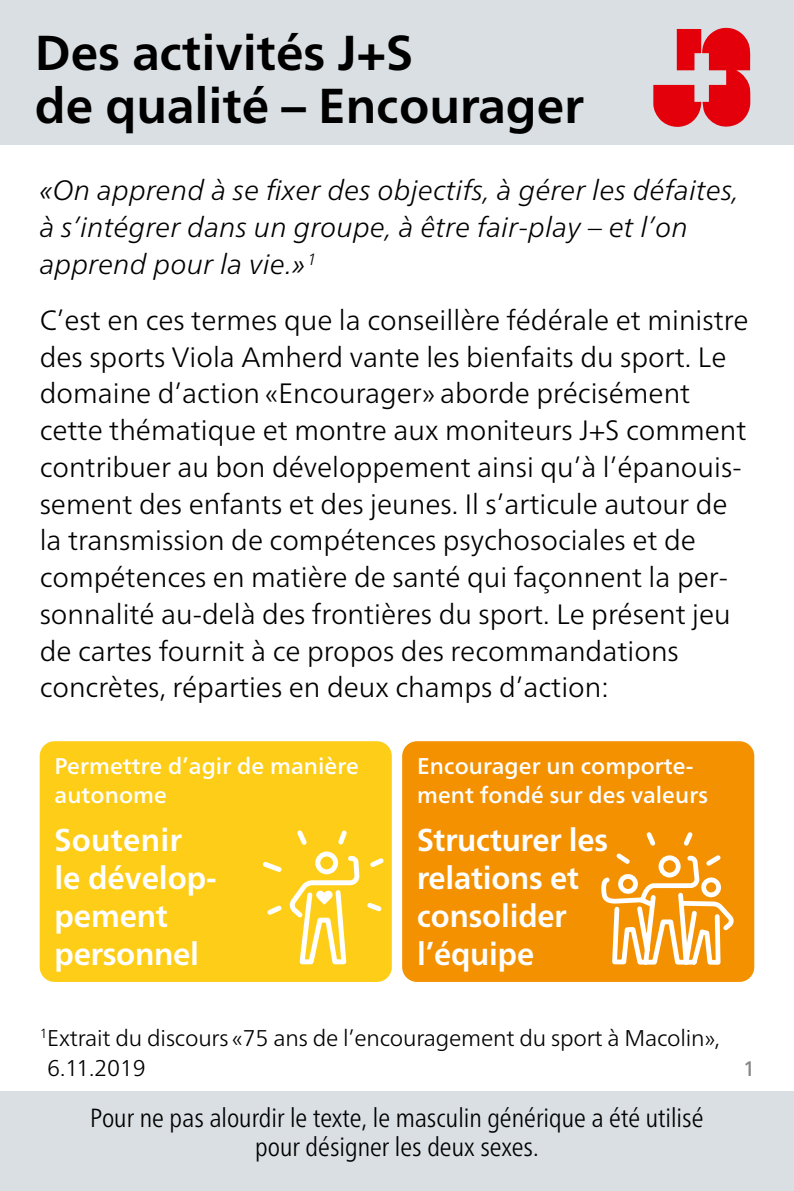
<style>
.page{position:relative;width:794px;height:1191px;background:#fff}
.page>*{position:absolute;margin:0;border:0;box-sizing:border-box;transform-origin:0 0}
.t1{font:700 49px/52.5px "Frutiger Neue LT Pro";color:#000}
.t2{font:700 31.5px/37.8px "Frutiger Neue LT Pro";letter-spacing:-.005em;color:#fff}
._03_Grundtext{font:300 28px/36.8px "Frutiger Neue LT Pro";color:#000}
._03_Grundtext-2{font:italic 300 28px/36.8px "Frutiger Neue LT Pro";letter-spacing:.01em;color:#000}
._04_Gruntext_unten{font:300 condensed 26.25px/29.8px "Frutiger Neue LT Pro";color:#000;text-align:center}
._04_Gruntext_unten-2{font:500 22.75px/29.8px "Frutiger Neue LT Pro";letter-spacing:.005em;color:#fff}
._04_Gruntext_unten-3{font:300 22.75px/29.8px "Frutiger Neue LT Pro";letter-spacing:-.01em;color:#000}
.t3{font:500 condensed 21px "Frutiger Neue LT Pro";color:#868786}
</style>
<div class="page">
<div style="left:40px;top:741px;width:352px;height:241px;background:#fecd17;border-radius:15px"></div>
<div style="left:0;top:0;width:794px;height:145px;background:#dadfe3"></div>
<svg style="left:653px;top:28px;width:97px;height:99px"></svg>
<div style="left:402px;top:741px;width:352px;height:241px;background:#f39100;border-radius:15px"></div>
<div style="left:0;top:1091px;width:794px;height:100px;background:#dadfe3"></div>
<svg style="left:262px;top:830px;width:122px;height:135px"></svg>
<svg style="left:601px;top:832px;width:133px;height:133px"></svg>
<p class="t1" style="left:35px;top:26px;width:550px">Des activités J+S<br>de qualité – Encourager</p>
<p class="_03_Grundtext-2" style="left:40px;top:172px;width:701px">«On apprend à se fixer des objectifs, à gérer les défaites, à s’intégrer dans un groupe, à être fair-play – et l’on apprend pour la vie.»<sup>1</sup></p>
<p class="_03_Grundtext" style="left:40px;top:301px;width:710px">C’est en ces termes que la conseillère fédérale et ministre des sports Viola Amherd vante les bienfaits du sport. Le domaine d’action «Encourager» aborde précisément cette thématique et montre aux moniteurs J+S comment contribuer au bon développement ainsi qu’à l’épanouis&shy;sement des enfants et des jeunes. Il s’articule autour de la transmission de compétences psychosociales et de compétences en matière de santé qui façonnent la per&shy;sonnalité au-delà des frontières du sport. Le présent jeu de cartes fournit à ce propos des recommandations concrètes, réparties en deux champs d’action:</p>
<p class="_04_Gruntext_unten-2" style="left:55px;top:750px;width:306px">Permettre d’agir de manière autonome</p>
<p class="t2" style="left:55px;top:821px;width:163px">Soutenir<br>le dévelop&shy;pement personnel</p>
<p class="_04_Gruntext_unten-2" style="left:417px;top:750px;width:292px">Encourager un comporte&shy;ment fondé sur des valeurs</p>
<p class="t2" style="left:417px;top:821px;width:193px">Structurer les relations et</p>
<p class="t2" style="left:417px;top:896px;width:151px">consolider l’équipe</p>
<p class="_04_Gruntext_unten-3" style="left:47px;top:1023px;width:674px;text-indent:-8px"><sup>1</sup>Extrait du discours «75 ans de l’encouragement du sport à Macolin»,<br>6.11.2019</p>
<p class="_04_Gruntext_unten" style="left:90px;top:1102px;width:615px">Pour ne pas alourdir le texte, le masculin générique a été utilisé pour désigner les deux sexes.</p>
<p class="t3" style="left:743px;top:1056px;width:12px">1</p>
</div>
